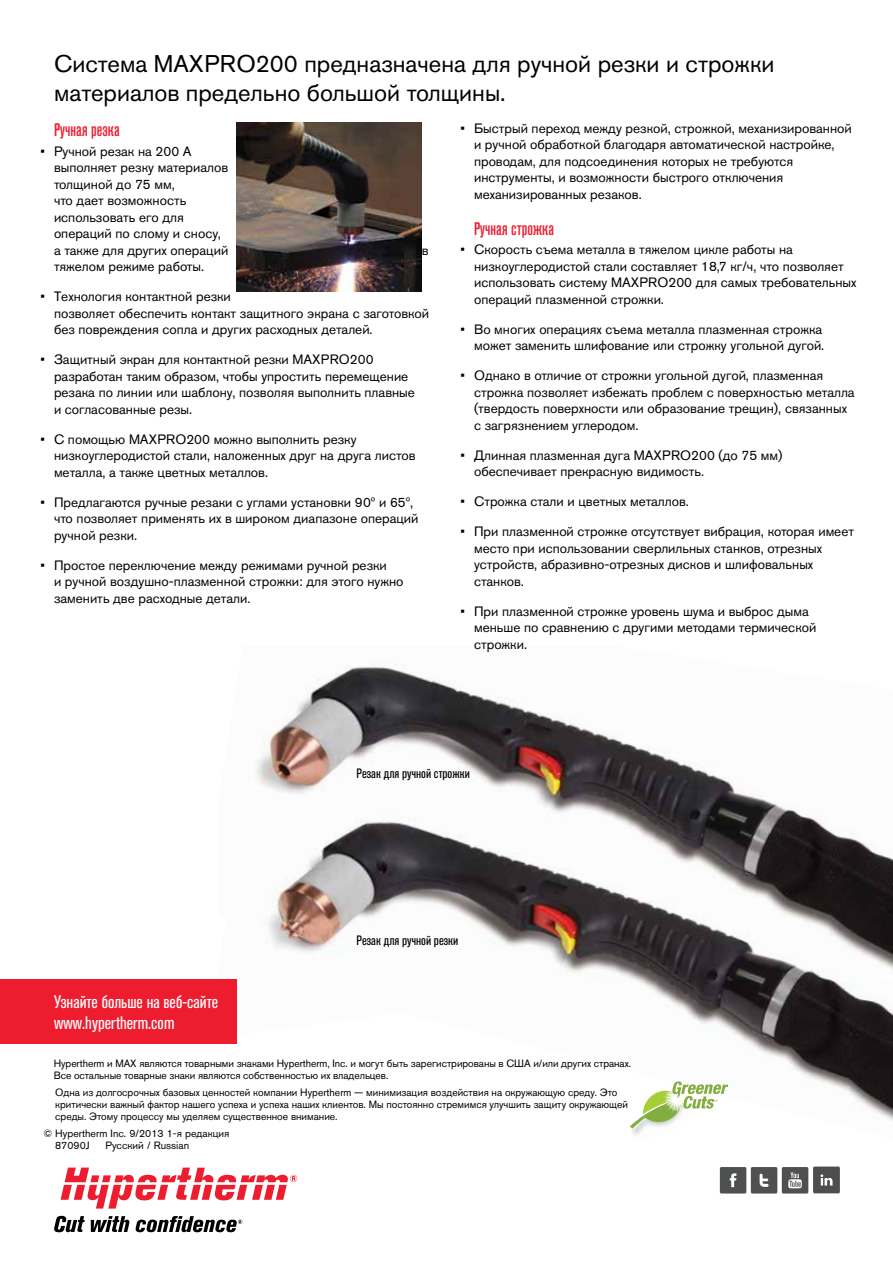
<style>
.page{position:relative;width:893px;height:1263px;background:#fff}
.page>*{position:absolute;margin:0;border:0;box-sizing:border-box;transform-origin:0 0}
.t1{font:24px/28.5px "Akzidenz Grotesk Pro";color:#000}
.t2{font:condensed 18px/21px "Akzidenz Grotesk Pro";color:#fff}
.t3{font:500 condensed 18px "Akzidenz Grotesk Pro";color:#ed1c2e}
.t4{font:13.5px/16.5px "Akzidenz Grotesk Pro";color:#000}
.t5{font:condensed 13.5px "Akzidenz Grotesk Pro";color:#000}
.t6{font:10.5px/12px "Akzidenz Grotesk Pro";color:#000}
.t7{font:4.5px "Akzidenz Grotesk Pro";color:#78a22f}
</style>
<div class="page">
<img style="left:256px;top:664px;width:477px;height:122px">
<img style="left:236px;top:786px;width:657px;height:335px">
<div style="left:0;top:979px;width:236px;height:65px;background:#ed1c2e"></div>
<svg style="left:61px;top:1167px;width:236px;height:41px"></svg>
<svg style="left:54px;top:1216px;width:31px;height:16px"></svg>
<svg style="left:91px;top:1216px;width:38px;height:16px"></svg>
<svg style="left:136px;top:1216px;width:106px;height:16px"></svg>
<div style="left:720px;top:1167px;width:26px;height:26px;background:#4f5050;border-radius:2px"></div>
<svg style="left:730px;top:1173px;width:7px;height:14px"></svg>
<div style="left:751px;top:1167px;width:26px;height:26px;background:#4f5050;border-radius:2px"></div>
<svg style="left:760px;top:1174px;width:9px;height:13px"></svg>
<div style="left:782px;top:1167px;width:26px;height:26px;background:#4f5050;border-radius:2px"></div>
<svg style="left:788px;top:1172px;width:14px;height:17px"></svg>
<div style="left:813px;top:1166px;width:27px;height:27px;background:#4f4e4e;border-radius:2px"></div>
<svg style="left:820px;top:1174px;width:13px;height:11px"></svg>
<img style="left:236px;top:123px;width:186px;height:169px">
<img style="left:631px;top:1128px;width:13px;height:7px">
<svg style="left:630px;top:1081px;width:98px;height:47px"></svg>
<h1 class="t1" style="left:54px;top:49px;width:722px">Система MAXPRO200 предназначена для ручной резки и строжки материалов предельно большой толщины.</h1>
<h2 class="t3" style="left:54px;top:118px;width:67px">Ручная резка</h2>
<p class="t4" style="left:54px;top:143px;width:176px;text-indent:-14px">• Ручной резак на 200 А выполняет резку материалов толщиной до 75 мм,<br>что дает возможность использовать его для операций по слому и сносу, а также для других операций</p>
<p class="t4" style="left:422px;top:242px;width:8px">в</p>
<p class="t4" style="left:54px;top:258px;width:152px">тяжелом режиме работы.</p>
<p class="t4" style="left:54px;top:288px;width:377px;text-indent:-14px">• Технология контактной резки<br>позволяет обеспечить контакт защитного экрана с заготовкой без повреждения сопла и других расходных деталей.</p>
<p class="t4" style="left:54px;top:351px;width:362px;text-indent:-14px">• Защитный экран для контактной резки MAXPRO200 разработан таким образом, чтобы упростить перемещение резака по линии или шаблону, позволяя выполнить плавные и согласованные резы.</p>
<p class="t4" style="left:54px;top:431px;width:363px;text-indent:-14px">• С помощью MAXPRO200 можно выполнить резку низкоуглеродистой стали, наложенных друг на друга листов металла, а также цветных металлов.</p>
<p class="t4" style="left:54px;top:494px;width:366px;text-indent:-14px">• Предлагаются ручные резаки с углами установки 90º и 65º, что позволяет применять их в широком диапазоне операций ручной резки.</p>
<p class="t4" style="left:54px;top:557px;width:351px;text-indent:-14px">• Простое переключение между режимами ручной резки<br>и ручной воздушно-плазменной строжки: для этого нужно заменить две расходныe детали.</p>
<p class="t4" style="left:474px;top:120px;width:379px;text-indent:-14px">• Быстрый переход между резкой, строжкой, механизированной и ручной обработкой благодаря автоматической настройке, проводам, для подсоединения которых не требуются инструменты, и возможности быстрого отключения механизированных резаков.</p>
<h2 class="t3" style="left:474px;top:217px;width:81px">Ручная строжка</h2>
<p class="t4" style="left:474px;top:241px;width:384px;text-indent:-14px">• Скорость съема металла в тяжелом цикле работы на низкоуглеродистой стали составляет 18,7 кг/ч, что позволяет использовать систему MAXPRO200 для самых требовательных операций плазменной строжки.</p>
<p class="t4" style="left:460px;top:321px;width:365px;text-align:right">• Во многих операциях съема металла плазменная строжка может заменить шлифование или строжку угольной дугой.</p>
<p class="t4" style="left:474px;top:367px;width:382px;text-indent:-14px">• Однако в отличие от строжки угольной дугой, плазменная строжка позволяет избежать проблем с поверхностью металла (твердость поверхности или образование трещин), связанных с загрязнением углеродом.</p>
<p class="t4" style="left:474px;top:447px;width:310px;text-indent:-14px">• Длинная плазменная дуга MAXPRO200 (до 75 мм) обеспечивает прекрасную видимость.</p>
<p class="t4" style="left:460px;top:493px;width:230px">• Строжка стали и цветных металлов.</p>
<p class="t4" style="left:474px;top:523px;width:381px;text-indent:-14px">• При плазменной строжке отсутствует вибрация, которая имеет место при использовании сверлильных станков, отрезных устройств, абразивно-отрезных дисков и шлифовальных станков.</p>
<p class="t4" style="left:474px;top:603px;width:344px;text-indent:-14px">• При плазменной строжке уровень шума и выброс дыма меньше по сравнению с другими методами термической строжки.</p>
<p class="t5" style="left:356px;top:764px;width:115px">Резак для ручной строжки</p>
<h2 class="t2" style="left:54px;top:990px;width:165px">Узнайте больше на веб-сайте www.hypertherm.com</h2>
<p class="t5" style="left:356px;top:932px;width:103px">Резак для ручной резки</p>
<p class="t6" style="left:54px;top:1057px;width:579px">Hypertherm и MAX являются товарными знаками Hypertherm, Inc. и могут быть зарегистрированы в США и/или других странах.<br>Все остальные товарные знаки являются собственностью их владельцев.</p>
<p class="t6" style="left:55px;top:1086px;width:574px">Одна из долгосрочных базовых ценностей компании Hypertherm — минимизация воздействия на окружающую среду. Это критически важный фактор нашего успеха и успеха наших клиентов. Мы постоянно стремимся улучшить защиту окружающей среды. Этому процессу мы уделяем существенное внимание.</p>
<p class="t6" style="left:55px;top:1127px;width:176px;text-indent:-12px">© Hypertherm Inc. 9/2013 1-я редакция<br>87090J</p>
<p class="t6" style="left:105px;top:1139px;width:85px">Русский / Russian</p>
<p class="t7" style="left:714px;top:1098px;width:5px">™</p>
</div>
